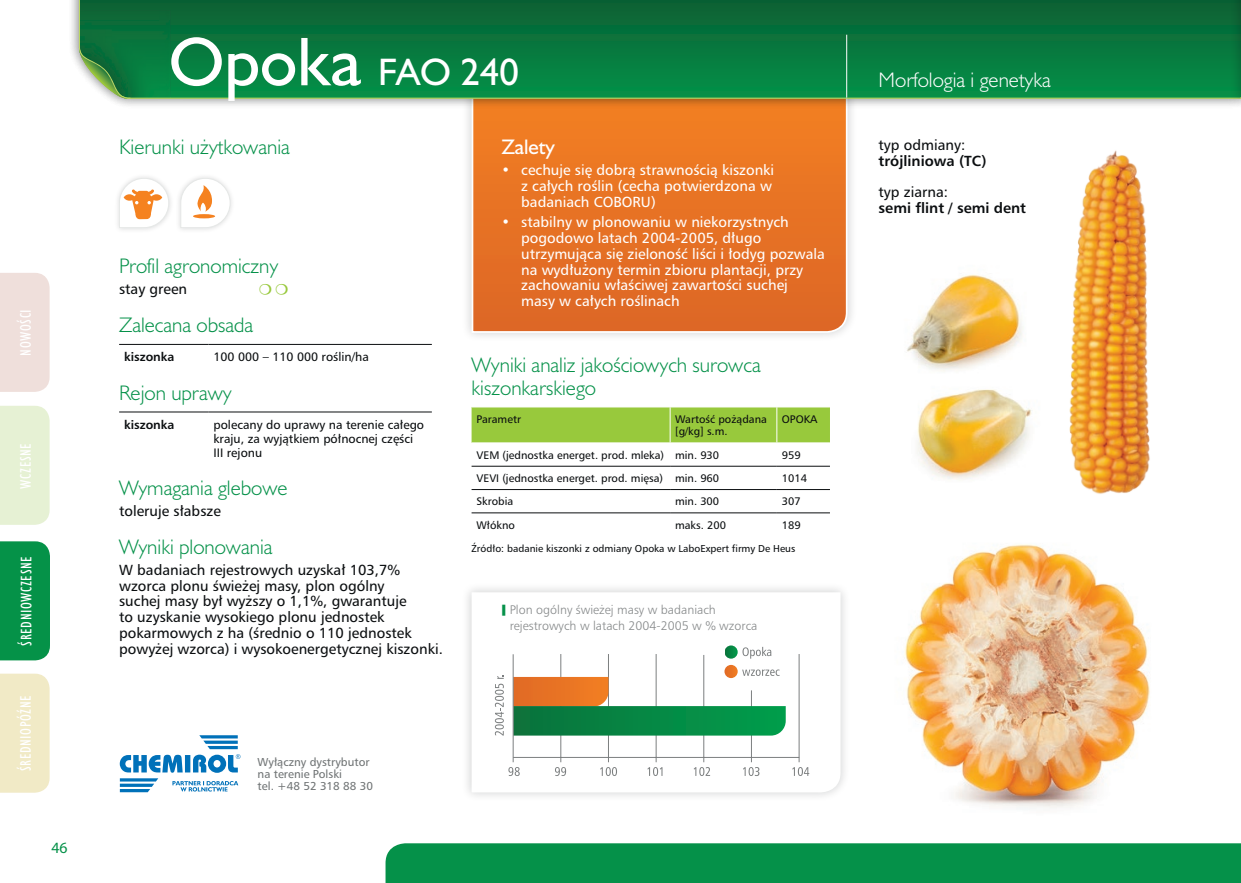
<style>
.page{position:relative;width:1241px;height:883px;background:#fff}
.page>*{position:absolute;margin:0;border:0;box-sizing:border-box;transform-origin:0 0}
.t1{font:35px "Humanst 521 PL";color:#fff}
.t2{font:300 19.25px/23.1px "Humanst 521 Lt PL";color:#059149}
.t3{font:300 19.25px "Humanst 521 Lt PL";color:#fff}
.t4{font:19.25px "Humanst 521 PL";color:#fff}
.t5{font:15.75px "Myriad Pro";color:#059149}
.t6{font:14px/15.8px "Humnst 777 PL";color:#fff}
.t7{font:14px/15.8px "Humnst 777 PL";color:#0b0e10}
.t8{font:14px "Humanst 521 Cn PL";letter-spacing:.04em;color:#fff}
.t9{font:700 14px "Humnst 777 PL";color:#0b0e10}
.t10{font:11.9px/15.8px "Humnst 777 Lt PL";color:#86898a}
.t11{font:11.72px/14px "Humnst 777 PL";color:#0b0e10}
.t12{font:700 11.72px "Humnst 777 PL";color:#0b0e10}
.t13{font:11.03px/12.2px "Humnst 777 PL";color:#707475}
.t14{font:10.5px/12.6px "Humnst 777 PL";color:#0b0e10}
.t15{font:9.62px "Humnst 777 PL";color:#0b0e10}
.s1{font-size:63px}
</style>
<div class="page">
<img style="left:904px;top:544px;width:246px;height:264px">
<img style="left:907px;top:274px;width:112px;height:206px">
<img style="left:1019px;top:150px;width:131px;height:344px">
<div style="left:461px;top:60px;width:396px;height:283px;background:#f7f7f7"></div>
<svg style="left:470px;top:110px;width:378px;height:224px;background:#e77a31"></svg>
<div style="left:114px;top:173px;width:60px;height:60px;background:#0b0e10;opacity:.15"></div>
<svg style="left:119px;top:178px;width:50px;height:50px"></svg>
<div style="left:176px;top:173px;width:59px;height:60px;background:#0b0e10;opacity:.15"></div>
<svg style="left:180px;top:178px;width:50px;height:50px"></svg>
<svg style="left:193px;top:216px;width:22px;height:4px"></svg>
<svg style="left:193px;top:214px;width:22px;height:4px"></svg>
<hr style="left:119px;top:344px;width:89px;height:1px;background:#0b0e10">
<hr style="left:208px;top:344px;width:224px;height:1px;background:#0b0e10">
<hr style="left:119px;top:412px;width:89px;height:1px;background:#0b0e10">
<hr style="left:208px;top:412px;width:224px;height:1px;background:#0b0e10">
<div style="left:471px;top:408px;width:358px;height:35px;background:#98c93c"></div>
<hr style="left:471px;top:466px;width:199px;height:1px;background:#0b0e10">
<hr style="left:670px;top:466px;width:106px;height:1px;background:#0b0e10">
<hr style="left:776px;top:466px;width:53px;height:1px;background:#0b0e10">
<hr style="left:471px;top:489px;width:199px;height:1px;background:#0b0e10">
<hr style="left:670px;top:489px;width:106px;height:1px;background:#0b0e10">
<hr style="left:776px;top:489px;width:53px;height:1px;background:#0b0e10">
<hr style="left:471px;top:513px;width:199px;height:1px;background:#0b0e10">
<hr style="left:670px;top:513px;width:106px;height:1px;background:#0b0e10">
<hr style="left:776px;top:513px;width:53px;height:1px;background:#0b0e10">
<hr style="left:669px;top:407px;width:1px;height:36px;background:#fff">
<hr style="left:776px;top:407px;width:1px;height:36px;background:#fff">
<div style="left:461px;top:582px;width:389px;height:220px;background:#0b0e10;opacity:.2"></div>
<svg style="left:513px;top:648px;width:327px;height:144px"></svg>
<hr style="left:513px;top:757px;width:286px;height:1px;background:#7c7f80">
<hr style="left:798px;top:654px;width:1px;height:108px;background:#7c7f80">
<hr style="left:751px;top:690px;width:1px;height:72px;background:#7c7f80">
<hr style="left:703px;top:655px;width:1px;height:107px;background:#7c7f80">
<hr style="left:655px;top:654px;width:1px;height:108px;background:#7c7f80">
<hr style="left:608px;top:654px;width:1px;height:108px;background:#7c7f80">
<hr style="left:560px;top:654px;width:1px;height:108px;background:#7c7f80">
<svg style="left:508px;top:767px;width:11px;height:9px"></svg>
<svg style="left:555px;top:767px;width:11px;height:9px"></svg>
<svg style="left:600px;top:767px;width:17px;height:9px"></svg>
<svg style="left:647px;top:767px;width:15px;height:9px"></svg>
<svg style="left:693px;top:767px;width:17px;height:9px"></svg>
<svg style="left:742px;top:767px;width:17px;height:9px"></svg>
<svg style="left:792px;top:767px;width:17px;height:9px"></svg>
<svg style="left:495px;top:675px;width:9px;height:61px"></svg>
<hr style="left:512px;top:654px;width:1px;height:108px;background:#7c7f80">
<svg style="left:742px;top:647px;width:29px;height:12px"></svg>
<svg style="left:724px;top:645px;width:13px;height:14px"></svg>
<svg style="left:513px;top:665px;width:272px;height:71px"></svg>
<svg style="left:120px;top:735px;width:120px;height:57px"></svg>
<div style="left:0;top:541px;width:50px;height:119px;background:#059248"></div>
<div style="left:0;top:674px;width:50px;height:119px;background:#f1eac6"></div>
<div style="left:0;top:406px;width:50px;height:119px;background:#e6f1d4"></div>
<div style="left:0;top:273px;width:50px;height:119px;background:#efdfdb"></div>
<div style="left:68px;top:0;width:1172px;height:110px;background:#0b0e10;opacity:.3"></div>
<svg style="left:79px;top:0;width:1151px;height:99px;background:#0a783e"></svg>
<svg style="left:79px;top:47px;width:51px;height:52px"></svg>
<div style="left:1230px;top:0;width:10px;height:110px;background:#0b0e10;opacity:.3"></div>
<svg style="left:1240px;top:0;width:1px;height:99px"></svg>
<div style="left:385px;top:843px;width:855px;height:40px;background:#059149"></div>
<hr style="left:846px;top:35px;width:1px;height:63px;background:#fff">
<p class="t8" style="left:17px;top:356px;width:48px;rotate:-90deg">NOWOŚCI</p>
<p class="t8" style="left:17px;top:489px;width:47px;rotate:-90deg">WCZESNE</p>
<p class="t8" style="left:17px;top:646px;width:91px;rotate:-90deg">ŚREDNIOWCZESNE</p>
<p class="t8" style="left:17px;top:771px;width:77px;rotate:-90deg">ŚREDNIOPÓŹNE</p>
<p class="t5" style="left:51px;top:838px;width:18px">46</p>
<h1 class="t1" style="left:169px;top:48px;width:351px"><span class="s1">Opoka</span> FAO 240</h1>
<h2 class="t2" style="left:119px;top:135px;width:172px">Kierunki użytkowania</h2>
<h2 class="t2" style="left:119px;top:254px;width:161px">Profil agronomiczny</h2>
<p class="t7" style="left:119px;top:281px;width:70px">stay green</p>
<h2 class="t2" style="left:119px;top:313px;width:136px">Zalecana obsada</h2>
<p class="t12" style="left:124px;top:349px;width:52px">kiszonka</p>
<p class="t11" style="left:213px;top:350px;width:157px">100 000 – 110 000 roślin/ha</p>
<h2 class="t2" style="left:119px;top:381px;width:114px">Rejon uprawy</h2>
<p class="t12" style="left:124px;top:417px;width:52px">kiszonka</p>
<p class="t11" style="left:213px;top:417px;width:212px">polecany do uprawy na terenie całego kraju, za wyjątkiem północnej części<br>III rejonu</p>
<h2 class="t2" style="left:119px;top:476px;width:170px">Wymagania glebowe</h2>
<p class="t7" style="left:119px;top:503px;width:103px">toleruje słabsze</p>
<h2 class="t2" style="left:119px;top:535px;width:155px">Wyniki plonowania</h2>
<p class="t7" style="left:119px;top:562px;width:325px">W badaniach rejestrowych uzyskał 103,7% wzorca plonu świeżej masy, plon ogólny<br>suchej masy był wyższy o 1,1%, gwarantuje<br>to uzyskanie wysokiego plonu jednostek pokarmowych z ha (średnio o 110 jednostek powyżej wzorca) i wysokoenergetycznej kiszonki.</p>
<h2 class="t4" style="left:501px;top:134px;width:55px">Zalety</h2>
<p class="t6" style="left:521px;top:162px;width:254px;text-indent:-20px">• cechuje się dobrą strawnością kiszonki z całych roślin (cecha potwierdzona w badaniach COBORU)</p>
<p class="t6" style="left:521px;top:214px;width:305px;text-indent:-20px">• stabilny w plonowaniu w niekorzystnych pogodowo latach 2004-2005, długo utrzymująca się zieloność liści i łodyg pozwala na wydłużony termin zbioru plantacji, przy zachowaniu właściwej zawartości suchej masy w całych roślinach</p>
<h2 class="t2" style="left:471px;top:352px;width:290px">Wyniki analiz jakościowych surowca kiszonkarskiego</h2>
<p class="t14" style="left:476px;top:413px;width:46px">Parametr</p>
<p class="t14" style="left:675px;top:413px;width:93px">Wartość pożądana [g/kg] s.m.</p>
<p class="t14" style="left:781px;top:413px;width:37px">OPOKA</p>
<p class="t14" style="left:476px;top:448px;width:244px">VEM (jednostka energet. prod. mleka) min. 930</p>
<p class="t14" style="left:781px;top:448px;width:20px">959</p>
<p class="t14" style="left:476px;top:472px;width:244px">VEVI (jednostka energet. prod. mięsa) min. 960</p>
<p class="t14" style="left:781px;top:472px;width:27px">1014</p>
<p class="t14" style="left:476px;top:495px;width:38px">Skrobia</p>
<p class="t14" style="left:675px;top:495px;width:46px">min. 300</p>
<p class="t14" style="left:781px;top:495px;width:20px">307</p>
<p class="t14" style="left:476px;top:518px;width:40px">Włókno</p>
<p class="t14" style="left:675px;top:518px;width:52px">maks. 200</p>
<p class="t14" style="left:781px;top:518px;width:20px">189</p>
<p class="t15" style="left:471px;top:542px;width:325px">Źródło: badanie kiszonki z odmiany Opoka w LaboExpert firmy De Heus</p>
<p class="t10" style="left:509px;top:601px;width:249px">Plon ogólny świeżej masy w badaniach rejestrowych w latach 2004-2005 w % wzorca</p>
<p class="t13" style="left:257px;top:756px;width:117px">Wyłączny dystrybutor na terenie Polski<br>tel. +48 52 318 88 30</p>
<h2 class="t3" style="left:878px;top:67px;width:174px">Morfologia i genetyka</h2>
<p class="t7" style="left:878px;top:137px;width:88px">typ odmiany:</p>
<p class="t9" style="left:878px;top:152px;width:109px">trójliniowa (TC)</p>
<p class="t7" style="left:878px;top:184px;width:71px">typ ziarna:</p>
<p class="t9" style="left:878px;top:199px;width:149px">semi flint / semi dent</p>
</div>
